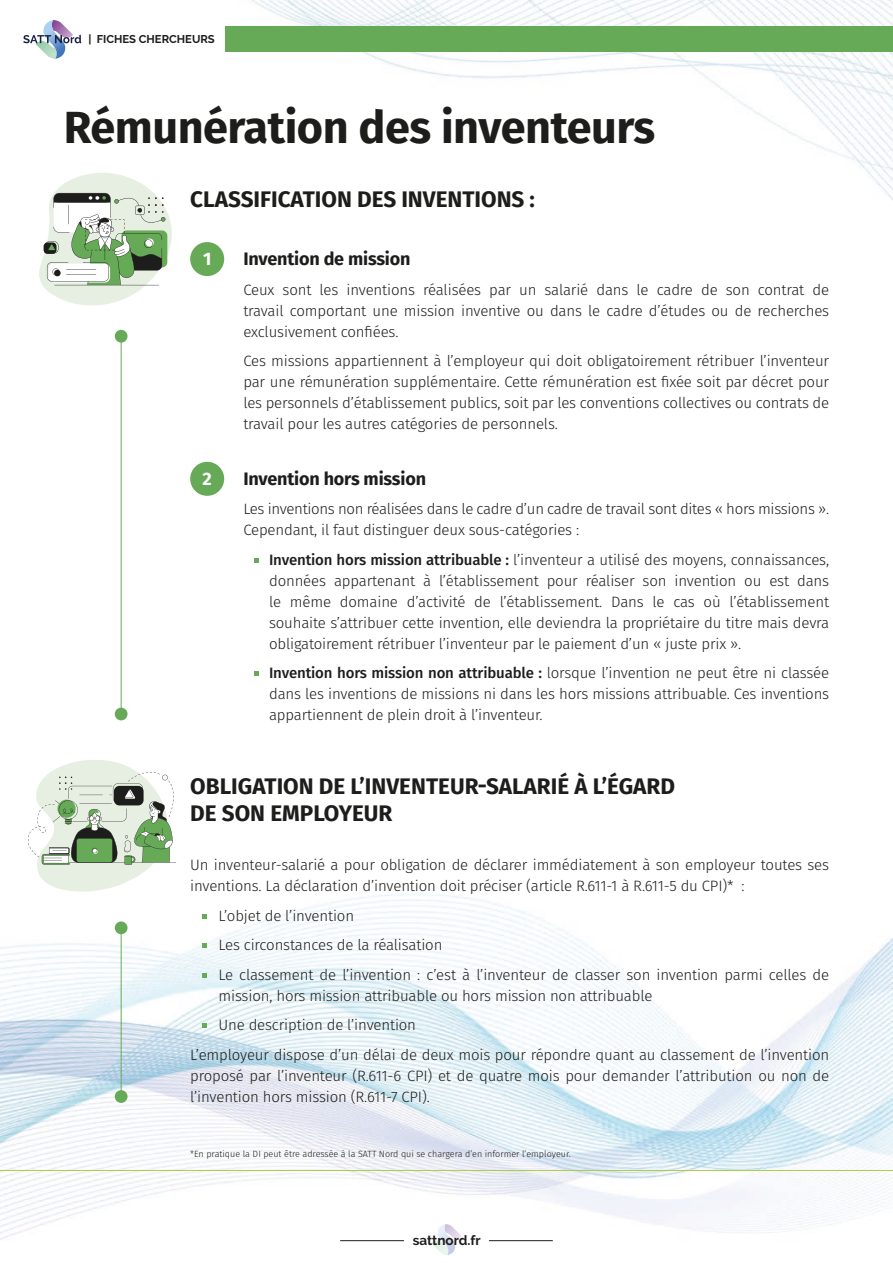
<style>
.page{position:relative;width:893px;height:1263px;background:#fff}
.page>*{position:absolute;margin:0;border:0;box-sizing:border-box;transform-origin:0 0}
.t1{font:700 45px "Fira Sans";letter-spacing:-.01em;color:#1d1d1b}
.t2{font:700 22.5px/27px "Fira Sans";color:#1d1d1b}
.t3{font:700 18px "Fira Sans";letter-spacing:-.01em;color:#1d1d1b}
.t4{font:700 18px "Fira Sans";color:#fff}
.t5{font:300 15px/21px "Fira Sans";letter-spacing:-.01em;color:#1d1d1b;text-align:justify}
.t6{font:700 13.5px "Raleway";color:#1d1d1b}
.t7{font:700 11.25px "Raleway";color:#1d1d1b}
.t8{font:300 9px "Fira Sans";color:#1d1d1b}
.s1{font-weight:500}
</style>
<div class="page">
<img style="left:0;top:576px;width:893px;height:671px">
<img style="left:81px;top:0;width:812px;height:200px">
<img style="left:455px;top:1224px;width:6px;height:14px">
<img style="left:431px;top:1241px;width:7px;height:8px">
<img style="left:438px;top:1224px;width:17px;height:31px">
<svg style="left:23px;top:20px;width:58px;height:39px"></svg>
<hr style="left:340px;top:1240px;width:64px;height:1px;background:#1d1d1b">
<hr style="left:489px;top:1240px;width:64px;height:1px;background:#1d1d1b">
<hr style="left:121px;top:928px;width:1px;height:167px;background:#66aa58">
<div style="left:115px;top:921px;width:13px;height:13px;background:#66aa58;border-radius:50%"></div>
<div style="left:190px;top:242px;width:34px;height:34px;background:#66aa58;border-radius:50%"></div>
<div style="left:190px;top:462px;width:34px;height:34px;background:#66aa58;border-radius:50%"></div>
<svg style="left:254px;top:558px;width:4px;height:4px"></svg>
<svg style="left:254px;top:672px;width:4px;height:4px"></svg>
<hr style="left:121px;top:334px;width:1px;height:380px;background:#66aa58">
<div style="left:115px;top:330px;width:13px;height:13px;background:#66aa58;border-radius:50%"></div>
<div style="left:115px;top:708px;width:13px;height:12px;background:#66aa58;border-radius:50%"></div>
<div style="left:115px;top:1090px;width:13px;height:13px;background:#66aa58;border-radius:50%"></div>
<svg style="left:202px;top:914px;width:5px;height:4px"></svg>
<svg style="left:202px;top:943px;width:5px;height:5px"></svg>
<svg style="left:202px;top:973px;width:5px;height:4px"></svg>
<svg style="left:202px;top:1023px;width:5px;height:5px"></svg>
<div style="left:225px;top:26px;width:668px;height:26px;background:#66aa58"></div>
<hr style="left:0;top:1170px;width:893px;height:1px;background:#afcc47">
<svg style="left:39px;top:171px;width:139px;height:135px"></svg>
<svg style="left:28px;top:754px;width:148px;height:142px"></svg>
<p class="t7" style="left:88px;top:33px;width:128px">| FICHES CHERCHEURS</p>
<h1 class="t1" style="left:64px;top:90px;width:593px">Rémunération des inventeurs</h1>
<h2 class="t2" style="left:190px;top:184px;width:346px">CLASSIFICATION DES INVENTIONS :</h2>
<p class="t4" style="left:203px;top:244px;width:10px">1</p>
<p class="t4" style="left:203px;top:463px;width:11px">2</p>
<p class="t3" style="left:243px;top:244px;width:169px">Invention de mission</p>
<p class="t5" style="left:243px;top:279px;width:587px">Ceux sont les inventions réalisées par un salarié dans le cadre de son contrat de travail comportant une mission inventive ou dans le cadre d’études ou de recherches exclusivement confiées.</p>
<p class="t5" style="left:243px;top:350px;width:587px">Ces missions appartiennent à l’employeur qui doit obligatoirement rétribuer l’inventeur par une rémunération supplémentaire. Cette rémunération est fixée soit par décret pour les personnels d’établissement publics, soit par les conventions collectives ou contrats de travail pour les autres catégories de personnels.</p>
<p class="t3" style="left:243px;top:463px;width:184px">Invention hors mission</p>
<p class="t5" style="left:243px;top:499px;width:587px">Les inventions non réalisées dans le cadre d’un cadre de travail sont dites « hors missions ».<br>Cependant, il faut distinguer deux sous-catégories :</p>
<p class="t5" style="left:269px;top:549px;width:562px"><span class="s1">Invention hors mission attribuable :</span> l’inventeur a utilisé des moyens, connaissances, données appartenant à l’établissement pour réaliser son invention ou est dans le même domaine d’activité de l’établissement. Dans le cas où l’établissement souhaite s’attribuer cette invention, elle deviendra la propriétaire du titre mais devra obligatoirement rétribuer l’inventeur par le paiement d’un « juste prix ».</p>
<p class="t5" style="left:269px;top:663px;width:562px"><span class="s1">Invention hors mission non attribuable :</span> lorsque l’invention ne peut être ni classée dans les inventions de missions ni dans les hors missions attribuable. Ces inventions appartiennent de plein droit à l’inventeur.</p>
<h2 class="t2" style="left:190px;top:770px;width:486px">OBLIGATION DE L’INVENTEUR-SALARIÉ À L’ÉGARD<br>DE SON EMPLOYEUR</h2>
<p class="t5" style="left:190px;top:854px;width:640px">Un inventeur-salarié a pour obligation de déclarer immédiatement à son employeur toutes ses inventions. La déclaration d’invention doit préciser (article R.611-1 à R.611-5 du CPI)* :</p>
<p class="t5" style="left:218px;top:901px;width:612px;line-height:29.5px;text-align:left">L’objet de l’invention<br>Les circonstances de la réalisation<br>Le classement de l’invention : c’est à l’inventeur de classer son invention parmi celles de</p>
<p class="t5" style="left:218px;top:985px;width:435px">mission, hors mission attribuable ou hors mission non attribuable</p>
<p class="t5" style="left:218px;top:1014px;width:199px">Une description de l’invention</p>
<p class="t5" style="left:190px;top:1044px;width:641px">L’employeur dispose d’un délai de deux mois pour répondre quant au classement de l’invention</p>
<p class="t5" style="left:190px;top:1065px;width:640px">proposé par l’inventeur (R.611-6 CPI) et de quatre mois pour demander l’attribution ou non de l’invention hors mission (R.611-7 CPI).</p>
<p class="t8" style="left:190px;top:1148px;width:382px">*En pratique la DI peut être adressée à la SATT Nord qui se chargera d’en informer l’employeur.</p>
<p class="t6" style="left:413px;top:1232px;width:69px">sattnord.fr</p>
</div>
